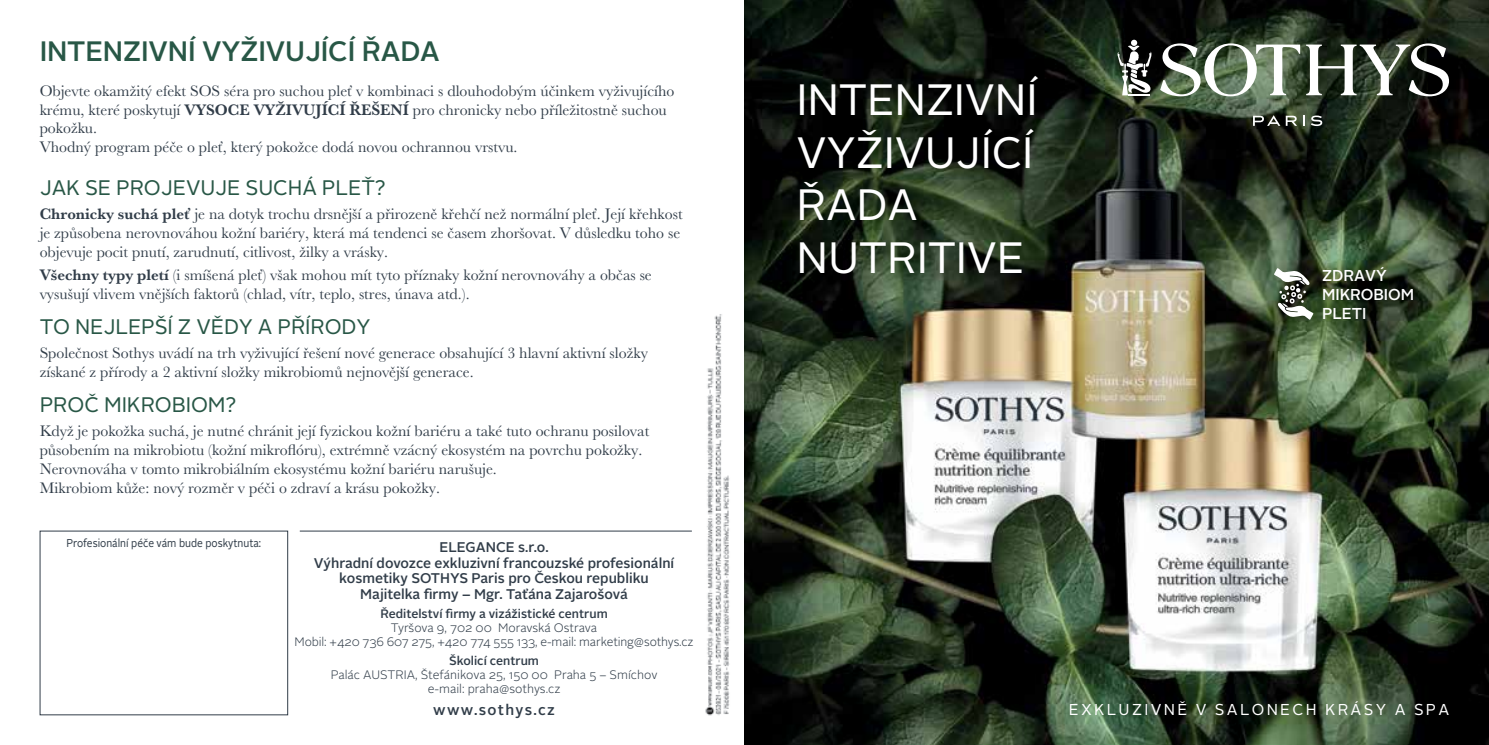
<style>
.page{position:relative;width:1489px;height:745px;background:#fff}
.page>*{position:absolute;margin:0;border:0;box-sizing:border-box;transform-origin:0 0}
.t1{font:43.75px/52.5px "Alright Sans";letter-spacing:-.005em;color:#fff}
.t2{font:500 28px "Alright Sans";letter-spacing:-.005em;color:#285746}
.t3{font:21px "Alright Sans";letter-spacing:-.005em;color:#285746}
.t4{font:15.75px/18.9px "Baskerville URW";color:#313d49}
.t5{font:15.75px "Alright Sans";letter-spacing:.15em;color:#fff}
.t6{font:500 15.75px/18.9px "Alright Sans";letter-spacing:-.005em;color:#fff}
.t7{font:500 14.88px "Alright Sans";letter-spacing:.085em;color:#313d49}
.t8{font:500 14px/15.4px "Alright Sans";color:#313d49;text-align:center}
.t9{font:300 12.25px/13.7px "Alright Sans";letter-spacing:-.01em;color:#313d49;text-align:center}
.t10{font:500 12.25px "Alright Sans";color:#313d49}
.t11{font:11.38px "Alright Sans";color:#313d49;scale:.9 1}
.s1{font-weight:700}
</style>
<div class="page">
<img style="left:705px;top:314px;width:25px;height:402px">
<img style="left:744px;top:0;width:744px;height:744px">
<svg style="left:1130px;top:40px;width:7px;height:6px"></svg>
<svg style="left:1117px;top:46px;width:34px;height:49px"></svg>
<svg style="left:1305px;top:43px;width:143px;height:53px"></svg>
<svg style="left:1160px;top:43px;width:139px;height:53px"></svg>
<svg style="left:1302px;top:116px;width:2px;height:10px"></svg>
<svg style="left:1310px;top:115px;width:12px;height:11px"></svg>
<svg style="left:1252px;top:115px;width:44px;height:11px"></svg>
<svg style="left:1273px;top:268px;width:40px;height:51px"></svg>
<hr style="left:300px;top:530px;width:392px;height:1px;background:#313d49">
<h2 class="t2" style="left:40px;top:32px;width:402px">INTENZIVNÍ VYŽIVUJÍCÍ ŘADA</h2>
<p class="t4" style="left:40px;top:81px;width:636px">Objevte okamžitý efekt SOS séra pro suchou pleť v kombinaci s dlouhodobým účinkem vyživujícího krému, které poskytují <span class="s1">VYSOCE VYŽIVUJÍCÍ ŘEŠENÍ</span> pro chronicky nebo příležitostně suchou pokožku.<br>Vhodný program péče o pleť, který pokožce dodá novou ochrannou vrstvu.</p>
<h3 class="t3" style="left:40px;top:173px;width:347px">JAK SE PROJEVUJE SUCHÁ PLEŤ?</h3>
<p class="t4" style="left:40px;top:204px;width:644px"><span class="s1">Chronicky suchá pleť</span> je na dotyk trochu drsnější a přirozeně křehčí než normální pleť. Její křehkost je způsobena nerovnováhou kožní bariéry, která má tendenci se časem zhoršovat. V důsledku toho se objevuje pocit pnutí, zarudnutí, citlivost, žilky a vrásky.</p>
<p class="t4" style="left:40px;top:266px;width:613px"><span class="s1">Všechny typy pletí</span> (i smíšená pleť) však mohou mít tyto příznaky kožní nerovnováhy a občas se vysušují vlivem vnějších faktorů (chlad, vítr, teplo, stres, únava atd.).</p>
<h3 class="t3" style="left:40px;top:312px;width:332px">TO NEJLEPŠÍ Z VĚDY A PŘÍRODY</h3>
<p class="t4" style="left:40px;top:344px;width:609px">Společnost Sothys uvádí na trh vyživující řešení nové generace obsahující 3 hlavní aktivní složky získané z přírody a 2 aktivní složky mikrobiomů nejnovější generace.</p>
<h3 class="t3" style="left:40px;top:390px;width:198px">PROČ MIKROBIOM?</h3>
<p class="t4" style="left:40px;top:421px;width:611px">Když je pokožka suchá, je nutné chránit její fyzickou kožní bariéru a také tuto ochranu posilovat působením na mikrobiotu (kožní mikroflóru), extrémně vzácný ekosystém na povrchu pokožky.<br>Nerovnováha v tomto mikrobiálním ekosystému kožní bariéru narušuje.<br>Mikrobiom kůže: nový rozměr v péči o zdraví a krásu pokožky.</p>
<p class="t11" style="left:67px;top:535px;width:218px">Profesionální péče vám bude poskytnuta:</p>
<p class="t8" style="left:314px;top:539px;width:362px">ELEGANCE s.r.o.<br>Výhradní dovozce exkluzivní francouzské profesionální kosmetiky SOTHYS Paris pro Českou republiku Majitelka firmy – Mgr. Taťána Zajarošová</p>
<p class="t10" style="left:380px;top:605px;width:229px">Ředitelství firmy a vizážistické centrum</p>
<p class="t9" style="left:294px;top:620px;width:400px">Tyršova 9, 702 00 Moravská Ostrava<br>Mobil: +420 736 607 275, +420 774 555 133, e-mail: marketing@sothys.cz</p>
<p class="t10" style="left:449px;top:652px;width:91px">Školicí centrum</p>
<p class="t9" style="left:331px;top:667px;width:328px">Palác AUSTRIA, Štefánikova 25, 150 00 Praha 5 – Smíchov e-mail: praha@sothys.cz</p>
<p class="t7" style="left:433px;top:699px;width:123px">www.sothys.cz</p>
<h1 class="t1" style="left:796px;top:74px;width:242px">INTENZIVNÍ<br>VYŽIVUJÍCÍ<br>ŘADA<br>NUTRITIVE</h1>
<p class="t6" style="left:1322px;top:266px;width:93px">ZDRAVÝ<br>MIKROBIOM<br>PLETI</p>
<p class="t5" style="left:1068px;top:698px;width:382px">EXKLUZIVNĚ V SALONECH KRÁSY A SPA</p>
</div>
